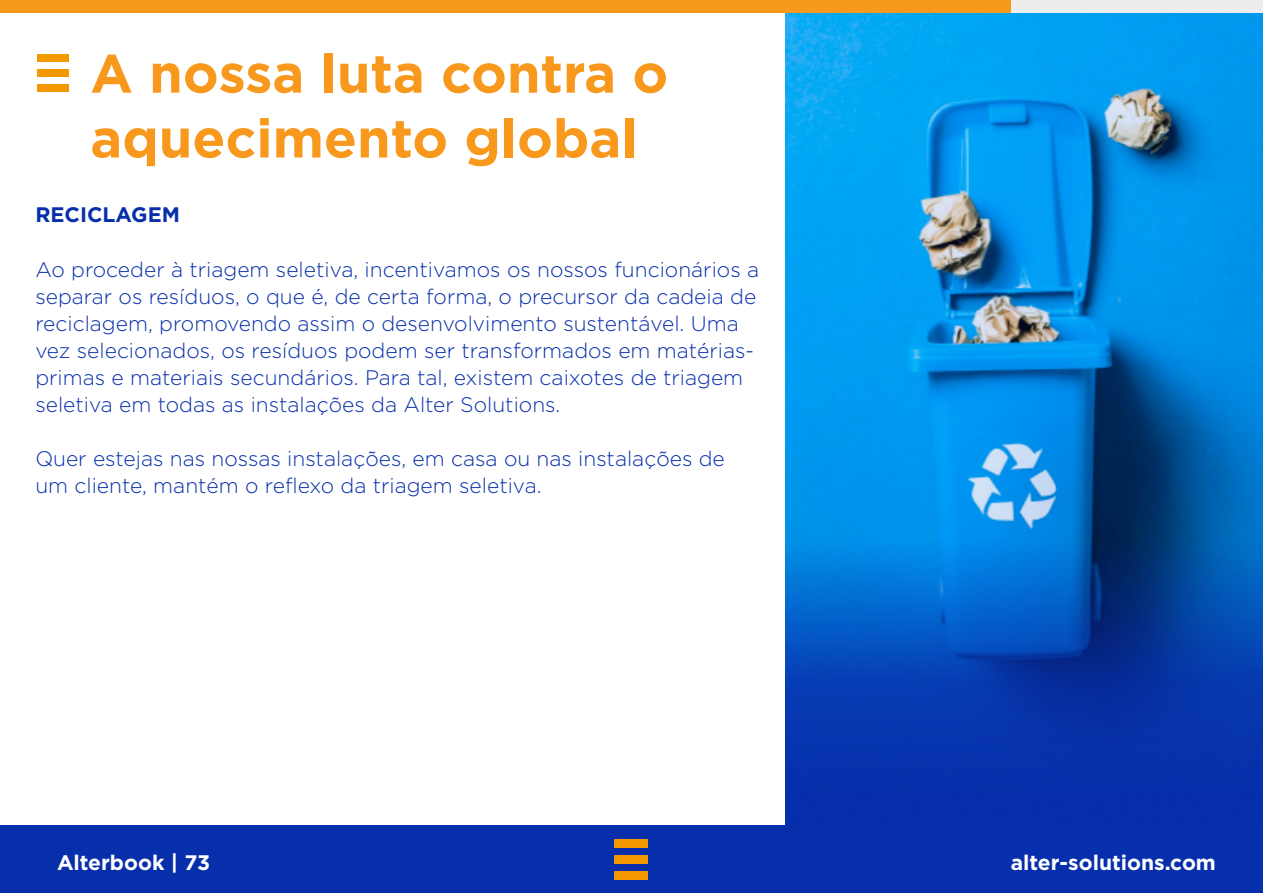
<style>
.page{position:relative;width:1263px;height:893px;background:#fff}
.page>*{position:absolute;margin:0;border:0;box-sizing:border-box;transform-origin:0 0}
.t1{font:700 54px/64.8px "Gotham";color:#f8991d}
.t2{font:300 21px/27px "Gotham";color:#082fab}
.t3{font:700 21px "Gotham";color:#fff}
.t4{font:700 21px "Gotham";color:#082fab}
</style>
<div class="page">
<div style="left:0;top:825px;width:1263px;height:67px;background:#082fab"></div>
<div style="left:37px;top:54px;width:31px;height:8px;background:#f49800"></div>
<div style="left:37px;top:84px;width:31px;height:8px;background:#f49800"></div>
<div style="left:37px;top:69px;width:31px;height:8px;background:#f49800"></div>
<div style="left:614px;top:839px;width:34px;height:8px;background:#f49800"></div>
<div style="left:614px;top:871px;width:34px;height:8px;background:#f49800"></div>
<div style="left:614px;top:855px;width:34px;height:8px;background:#f49800"></div>
<img style="left:786px;top:12px;width:477px;height:813px">
<div style="left:0;top:0;width:252px;height:12px;background:#f7991c"></div>
<div style="left:252px;top:0;width:254px;height:12px;background:#f7991c"></div>
<div style="left:506px;top:0;width:252px;height:12px;background:#f7991c"></div>
<div style="left:758px;top:0;width:253px;height:12px;background:#f7991c"></div>
<div style="left:1011px;top:0;width:252px;height:12px;background:#ededed"></div>
<h1 class="t1" style="left:90px;top:40px;width:579px">A nossa luta contra o aquecimento global</h1>
<p class="t4" style="left:35px;top:203px;width:146px">RECICLAGEM</p>
<p class="t2" style="left:35px;top:255px;width:725px">Ao proceder à triagem seletiva, incentivamos os nossos funcionários a separar os resíduos, o que é, de certa forma, o precursor da cadeia de reciclagem, promovendo assim o desenvolvimento sustentável. Uma vez selecionados, os resíduos podem ser transformados em matérias&shy;primas e materiais secundários. Para tal, existem caixotes de triagem seletiva em todas as instalações da Alter Solutions.</p>
<p class="t2" style="left:35px;top:444px;width:691px">Quer estejas nas nossas instalações, em casa ou nas instalações de um cliente, mantém o reflexo da triagem seletiva.</p>
<p class="t3" style="left:57px;top:850px;width:155px">Alterbook | 73</p>
<p class="t3" style="left:1011px;top:850px;width:207px">alter-solutions.com</p>
</div>
